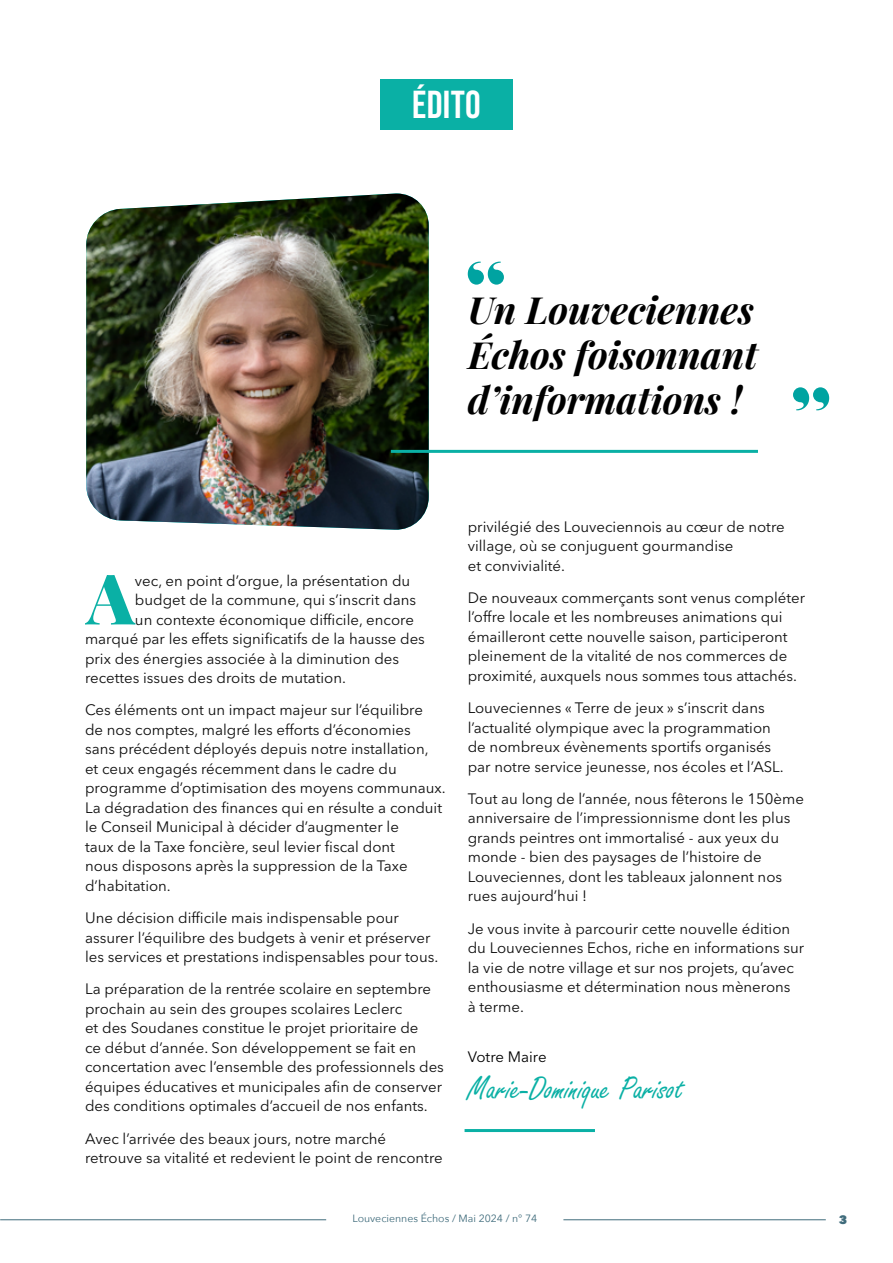
<style>
.page{position:relative;width:893px;height:1263px;background:#fff}
.page>*{position:absolute;margin:0;border:0;box-sizing:border-box;transform-origin:0 0}
.t1{font:900 70.05px "Playfair Display";color:#0ab0a5}
.t2{font:39px "Bebas Neue";letter-spacing:.01em;color:#fff}
.t3{font:italic 700 37.5px/45px "Playfair Display";color:#000;text-align:justify}
.t4{font:34.5px "Freestyle Script";color:#0ab0a5}
.t5{font:15px/19.5px "Avenir Next LT Pro";color:#0f0f0f}
.t6{font:15px "Avenir Next LT Pro";color:#000}
.t7{font:800 12px "Avenir Next";color:#406c7c}
.t8{font:10.5px "Avenir Next";color:#406c7c}
</style>
<div class="page">
<hr style="left:563px;top:1219px;width:263px;height:1px;background:#406c7c">
<hr style="left:0;top:1219px;width:326px;height:1px;background:#406c7c">
<svg style="left:793px;top:387px;width:36px;height:23px"></svg>
<img style="left:86px;top:193px;width:343px;height:337px">
<hr style="left:391px;top:450px;width:367px;height:3px;background:#0ab0a5">
<div style="left:380px;top:79px;width:133px;height:51px;background:#0ab0a5"></div>
<svg style="left:468px;top:262px;width:36px;height:23px"></svg>
<hr style="left:465px;top:1129px;width:130px;height:3px;background:#0ab0a5">
<h2 class="t2" style="left:412px;top:83px;width:70px">édito</h2>
<h3 class="t3" style="left:468px;top:286px;width:291px">Un Louveciennes Échos foisonnant d’informations !</h3>
<h1 class="t1" style="left:87px;top:543px;width:50px">A</h1>
<p class="t5" style="left:135px;top:570px;width:277px">vec, en point d’orgue, la présentation du</p>
<p class="t5" style="left:135px;top:590px;width:283px">budget de la commune, qui s’inscrit dans</p>
<p class="t5" style="left:135px;top:609px;width:280px">un contexte économique difficile, encore</p>
<p class="t5" style="left:85px;top:629px;width:341px">marqué par les effets significatifs de la hausse des</p>
<p class="t5" style="left:85px;top:648px;width:316px">prix des énergies associée à la diminution des</p>
<p class="t5" style="left:85px;top:668px;width:262px">recettes issues des droits de mutation.</p>
<p class="t5" style="left:85px;top:700px;width:362px">Ces éléments ont un impact majeur sur l’équilibre<br>de nos comptes, malgré les efforts d’économies<br>sans précédent déployés depuis notre installation, et ceux engagés récemment dans le cadre du programme d’optimisation des moyens communaux.<br>La dégradation des finances qui en résulte a conduit le Conseil Municipal à décider d’augmenter le<br>taux de la Taxe foncière, seul levier fiscal dont<br>nous disposons après la suppression de la Taxe d’habitation.</p>
<p class="t5" style="left:85px;top:908px;width:355px">Une décision difficile mais indispensable pour assurer l’équilibre des budgets à venir et préserver les services et prestations indispensables pour tous.</p>
<p class="t5" style="left:85px;top:979px;width:360px">La préparation de la rentrée scolaire en septembre prochain au sein des groupes scolaires Leclerc<br>et des Soudanes constitue le projet prioritaire de<br>ce début d’année. Son développement se fait en concertation avec l’ensemble des professionnels des équipes éducatives et municipales afin de conserver des conditions optimales d’accueil de nos enfants.</p>
<p class="t5" style="left:85px;top:1128px;width:359px">Avec l’arrivée des beaux jours, notre marché retrouve sa vitalité et redevient le point de rencontre</p>
<p class="t5" style="left:468px;top:516px;width:318px">privilégié des Louveciennois au cœur de notre village, où se conjuguent gourmandise<br>et convivialité.</p>
<p class="t5" style="left:468px;top:588px;width:339px">De nouveaux commerçants sont venus compléter l’offre locale et les nombreuses animations qui émailleront cette nouvelle saison, participeront pleinement de la vitalité de nos commerces de proximité, auxquels nous sommes tous attachés.</p>
<p class="t5" style="left:468px;top:698px;width:318px">Louveciennes « Terre de jeux » s’inscrit dans l’actualité olympique avec la programmation de nombreux évènements sportifs organisés par notre service jeunesse, nos écoles et l’ASL.</p>
<p class="t5" style="left:468px;top:789px;width:338px">Tout au long de l’année, nous fêterons le 150ème anniversaire de l’impressionnisme dont les plus grands peintres ont immortalisé - aux yeux du monde - bien des paysages de l’histoire de Louveciennes, dont les tableaux jalonnent nos rues aujourd’hui !</p>
<p class="t5" style="left:468px;top:918px;width:338px">Je vous invite à parcourir cette nouvelle édition du Louveciennes Echos, riche en informations sur la vie de notre village et sur nos projets, qu’avec enthousiasme et détermination nous mènerons<br>à terme.</p>
<p class="t6" style="left:468px;top:1048px;width:80px">Votre Maire</p>
<h3 class="t4" style="left:468px;top:1070px;width:217px">Marie-Dominique Parisot</h3>
<p class="t8" style="left:352px;top:1210px;width:186px">Louveciennes Échos / Mai 2024 / n° 74</p>
<p class="t7" style="left:839px;top:1212px;width:10px">3</p>
</div>
